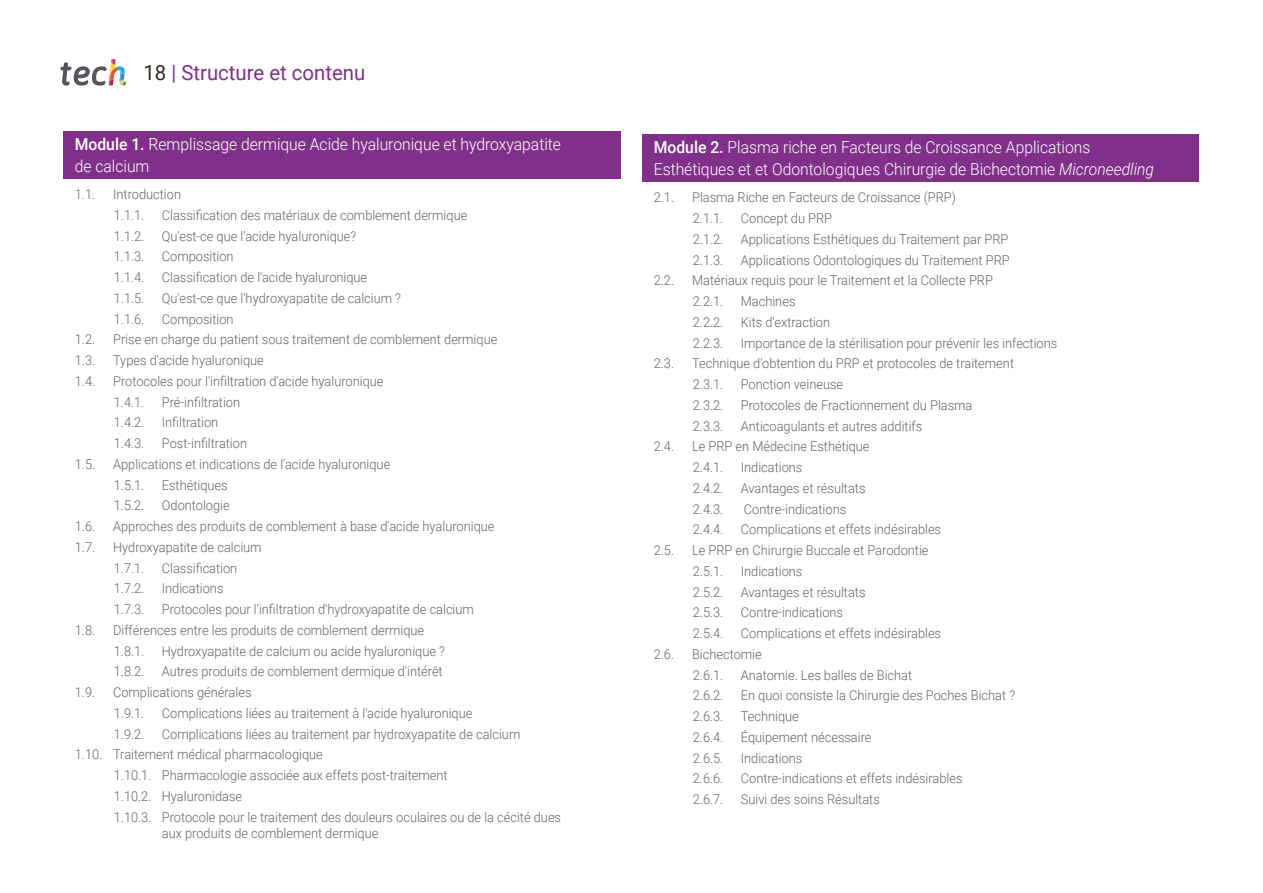
<style>
.page{position:relative;width:1263px;height:893px;background:#fff}
.page>*{position:absolute;margin:0;border:0;box-sizing:border-box;transform-origin:0 0}
.t1{font:21px "Roboto";color:#813089}
.t2{font:300 16.5px/22.5px "Roboto";color:#fff;scale:.95 1}
.t3{font:300 13.5px/20.7px "Roboto";color:#61646a;scale:.95 1}
.s1{color:#312e20}
.s2{font-weight:500}
.s3{font-style:italic}
</style>
<div class="page">
<svg style="left:61px;top:59px;width:65px;height:27px"></svg>
<div style="left:64px;top:131px;width:557px;height:47px;background:#813089"></div>
<div style="left:643px;top:134px;width:556px;height:47px;background:#813089"></div>
<h1 class="t1" style="left:144px;top:57px;width:223px"><span class="s1">18</span> | Structure et contenu</h1>
<p class="t2" style="left:75px;top:132px;width:513px"><span class="s2">Module 1.</span> Remplissage dermique Acide hyaluronique et hydroxyapatite de calcium</p>
<p class="t3" style="left:75px;top:183px;width:23px">1.1.</p>
<p class="t3" style="left:113px;top:183px;width:73px">Introduction<br>1.1.1.</p>
<p class="t3" style="left:162px;top:204px;width:323px">Classification des matériaux de comblement dermique</p>
<p class="t3" style="left:114px;top:225px;width:34px">1.1.2.</p>
<p class="t3" style="left:162px;top:225px;width:206px">Qu'est-ce que l'acide hyaluronique?</p>
<p class="t3" style="left:114px;top:246px;width:34px">1.1.3.</p>
<p class="t3" style="left:162px;top:246px;width:77px">Composition</p>
<p class="t3" style="left:114px;top:266px;width:34px">1.1.4.</p>
<p class="t3" style="left:162px;top:266px;width:218px">Classification de l'acide hyaluronique</p>
<p class="t3" style="left:114px;top:287px;width:34px">1.1.5.</p>
<p class="t3" style="left:162px;top:287px;width:253px">Qu'est-ce que l'hydroxyapatite de calcium ?</p>
<p class="t3" style="left:114px;top:308px;width:34px">1.1.6.</p>
<p class="t3" style="left:162px;top:308px;width:77px">Composition</p>
<p class="t3" style="left:75px;top:329px;width:23px">1.2.</p>
<p class="t3" style="left:113px;top:329px;width:406px">Prise en charge du patient sous traitement de comblement dermique</p>
<p class="t3" style="left:75px;top:349px;width:23px">1.3.</p>
<p class="t3" style="left:113px;top:349px;width:160px">Types d'acide hyaluronique</p>
<p class="t3" style="left:75px;top:370px;width:23px">1.4.</p>
<p class="t3" style="left:113px;top:370px;width:286px">Protocoles pour l'infiltration d'acide hyaluronique<br>1.4.1.</p>
<p class="t3" style="left:162px;top:391px;width:84px">Pré-infiltration</p>
<p class="t3" style="left:114px;top:412px;width:34px">1.4.2.</p>
<p class="t3" style="left:162px;top:412px;width:61px">Infiltration</p>
<p class="t3" style="left:114px;top:432px;width:34px">1.4.3.</p>
<p class="t3" style="left:162px;top:432px;width:91px">Post-infiltration</p>
<p class="t3" style="left:75px;top:453px;width:23px">1.5.</p>
<p class="t3" style="left:113px;top:453px;width:293px">Applications et indications de l'acide hyaluronique<br>1.5.1.</p>
<p class="t3" style="left:162px;top:474px;width:71px">Esthétiques</p>
<p class="t3" style="left:114px;top:495px;width:34px">1.5.2.</p>
<p class="t3" style="left:162px;top:495px;width:73px">Odontologie</p>
<p class="t3" style="left:75px;top:515px;width:23px">1.6.</p>
<p class="t3" style="left:113px;top:515px;width:403px">Approches des produits de comblement à base d'acide hyaluronique</p>
<p class="t3" style="left:75px;top:536px;width:23px">1.7.</p>
<p class="t3" style="left:113px;top:536px;width:158px">Hydroxyapatite de calcium<br>1.7.1.</p>
<p class="t3" style="left:162px;top:557px;width:81px">Classification</p>
<p class="t3" style="left:114px;top:578px;width:34px">1.7.2.</p>
<p class="t3" style="left:162px;top:578px;width:66px">Indications</p>
<p class="t3" style="left:114px;top:598px;width:34px">1.7.3.</p>
<p class="t3" style="left:162px;top:598px;width:330px">Protocoles pour l'infiltration d'hydroxyapatite de calcium</p>
<p class="t3" style="left:75px;top:619px;width:23px">1.8.</p>
<p class="t3" style="left:113px;top:619px;width:329px">Différences entre les produits de comblement dermique<br>1.8.1.</p>
<p class="t3" style="left:162px;top:640px;width:299px">Hydroxyapatite de calcium ou acide hyaluronique ?</p>
<p class="t3" style="left:114px;top:661px;width:34px">1.8.2.</p>
<p class="t3" style="left:162px;top:661px;width:297px">Autres produits de comblement dermique d'intérêt</p>
<p class="t3" style="left:75px;top:681px;width:23px">1.9.</p>
<p class="t3" style="left:113px;top:681px;width:147px">Complications générales<br>1.9.1.</p>
<p class="t3" style="left:162px;top:702px;width:328px">Complications liées au traitement à l'acide hyaluronique</p>
<p class="t3" style="left:114px;top:723px;width:34px">1.9.2.</p>
<p class="t3" style="left:162px;top:723px;width:379px">Complications liées au traitement par hydroxyapatite de calcium</p>
<p class="t3" style="left:75px;top:744px;width:263px">1.10. Traitement médical pharmacologique</p>
<p class="t3" style="left:114px;top:764px;width:353px">1.10.1. Pharmacologie associée aux effets post-traitement</p>
<p class="t3" style="left:114px;top:785px;width:137px">1.10.2. Hyaluronidase</p>
<p class="t3" style="left:114px;top:806px;width:472px">1.10.3. Protocole pour le traitement des douleurs oculaires ou de la cécité dues</p>
<p class="t3" style="left:162px;top:822px;width:229px">aux produits de comblement dermique</p>
<p class="t2" style="left:654px;top:135px;width:528px"><span class="s2">Module 2.</span> Plasma riche en Facteurs de Croissance Applications<br>Esthétiques et et Odontologiques Chirurgie de Bichectomie <span class="s3">Microneedling</span></p>
<p class="t3" style="left:654px;top:187px;width:23px">2.1.</p>
<p class="t3" style="left:692px;top:187px;width:279px">Plasma Riche en Facteurs de Croissance (PRP)<br>2.1.1.</p>
<p class="t3" style="left:741px;top:207px;width:98px">Concept du PRP</p>
<p class="t3" style="left:693px;top:228px;width:34px">2.1.2.</p>
<p class="t3" style="left:741px;top:228px;width:283px">Applications Esthétiques du Traitement par PRP</p>
<p class="t3" style="left:693px;top:249px;width:34px">2.1.3.</p>
<p class="t3" style="left:741px;top:249px;width:285px">Applications Odontologiques du Traitement PRP</p>
<p class="t3" style="left:654px;top:270px;width:23px">2.2.</p>
<p class="t3" style="left:692px;top:270px;width:318px">Matériaux requis pour le Traitement et la Collecte PRP<br>2.2.1.</p>
<p class="t3" style="left:741px;top:290px;width:59px">Machines</p>
<p class="t3" style="left:693px;top:311px;width:34px">2.2.2.</p>
<p class="t3" style="left:741px;top:311px;width:96px">Kits d'extraction</p>
<p class="t3" style="left:693px;top:332px;width:34px">2.2.3.</p>
<p class="t3" style="left:741px;top:332px;width:335px">Importance de la stérilisation pour prévenir les infections</p>
<p class="t3" style="left:654px;top:353px;width:23px">2.3.</p>
<p class="t3" style="left:692px;top:353px;width:340px">Technique d'obtention du PRP et protocoles de traitement<br>2.3.1.</p>
<p class="t3" style="left:741px;top:373px;width:109px">Ponction veineuse</p>
<p class="t3" style="left:693px;top:394px;width:34px">2.3.2.</p>
<p class="t3" style="left:741px;top:394px;width:245px">Protocoles de Fractionnement du Plasma</p>
<p class="t3" style="left:693px;top:415px;width:34px">2.3.3.</p>
<p class="t3" style="left:741px;top:415px;width:192px">Anticoagulants et autres additifs</p>
<p class="t3" style="left:654px;top:436px;width:23px">2.4.</p>
<p class="t3" style="left:692px;top:436px;width:188px">Le PRP en Médecine Esthétique<br>2.4.1.</p>
<p class="t3" style="left:741px;top:456px;width:66px">Indications</p>
<p class="t3" style="left:693px;top:477px;width:34px">2.4.2.</p>
<p class="t3" style="left:741px;top:477px;width:133px">Avantages et résultats</p>
<p class="t3" style="left:693px;top:498px;width:34px">2.4.3.</p>
<p class="t3" style="left:744px;top:498px;width:109px">Contre-indications</p>
<p class="t3" style="left:693px;top:519px;width:34px">2.4.4.</p>
<p class="t3" style="left:741px;top:519px;width:212px">Complications et effets indésirables</p>
<p class="t3" style="left:654px;top:539px;width:23px">2.5.</p>
<p class="t3" style="left:692px;top:539px;width:250px">Le PRP en Chirurgie Buccale et Parodontie<br>2.5.1.</p>
<p class="t3" style="left:741px;top:560px;width:66px">Indications</p>
<p class="t3" style="left:693px;top:581px;width:34px">2.5.2.</p>
<p class="t3" style="left:741px;top:581px;width:133px">Avantages et résultats</p>
<p class="t3" style="left:693px;top:602px;width:34px">2.5.3.</p>
<p class="t3" style="left:741px;top:602px;width:109px">Contre-indications</p>
<p class="t3" style="left:693px;top:622px;width:34px">2.5.4.</p>
<p class="t3" style="left:741px;top:622px;width:212px">Complications et effets indésirables</p>
<p class="t3" style="left:654px;top:643px;width:23px">2.6.</p>
<p class="t3" style="left:692px;top:643px;width:75px">Bichectomie<br>2.6.1.</p>
<p class="t3" style="left:741px;top:664px;width:182px">Anatomie. Les balles de Bichat</p>
<p class="t3" style="left:693px;top:685px;width:34px">2.6.2.</p>
<p class="t3" style="left:741px;top:685px;width:290px">En quoi consiste la Chirurgie des Poches Bichat ?</p>
<p class="t3" style="left:693px;top:705px;width:34px">2.6.3.</p>
<p class="t3" style="left:741px;top:705px;width:63px">Technique</p>
<p class="t3" style="left:693px;top:726px;width:34px">2.6.4.</p>
<p class="t3" style="left:741px;top:726px;width:139px">Équipement nécessaire</p>
<p class="t3" style="left:693px;top:747px;width:34px">2.6.5.</p>
<p class="t3" style="left:741px;top:747px;width:66px">Indications</p>
<p class="t3" style="left:693px;top:768px;width:34px">2.6.6.</p>
<p class="t3" style="left:741px;top:768px;width:235px">Contre-indications et effets indésirables</p>
<p class="t3" style="left:693px;top:788px;width:34px">2.6.7.</p>
<p class="t3" style="left:741px;top:788px;width:148px">Suivi des soins Résultats</p>
</div>
